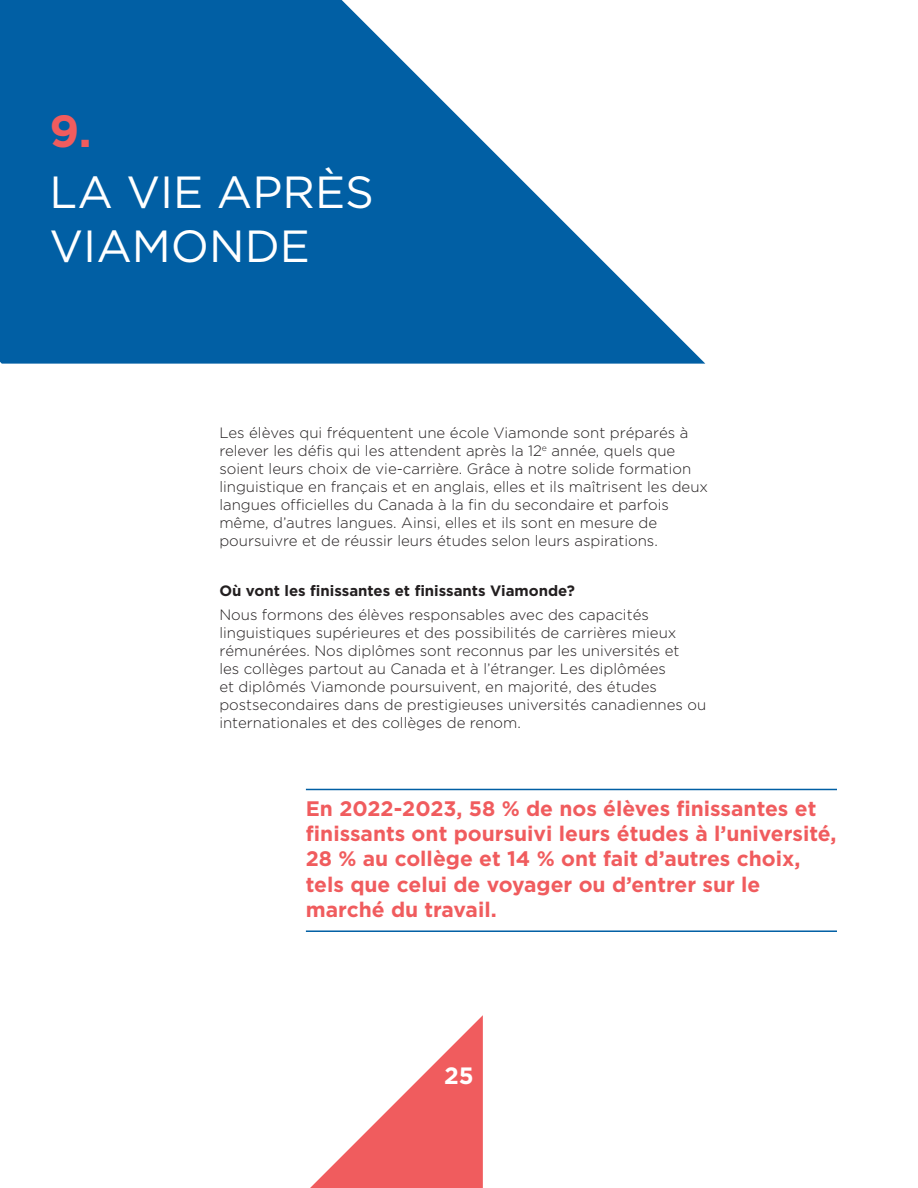
<style>
.page{position:relative;width:918px;height:1188px;background:#fff}
.page>*{position:absolute;margin:0;border:0;box-sizing:border-box;transform-origin:0 0}
.t1{font:45px/54px "Gotham";color:#fff}
.t2{font:700 45px "Gotham";color:#f05c5e}
.t3{font:700 23.55px "Gotham";color:#fff}
.t4{font:700 21px/25.2px "Gotham";color:#f05c5e}
.t5{font:300 15px/18px "Gotham";color:#231f20}
.t6{font:700 15px "Gotham";color:#231f20}
</style>
<div class="page">
<svg style="left:407px;top:1015px;width:76px;height:173px"></svg>
<svg style="left:1px;top:0;width:704px;height:364px;fill:#015fa4"></svg>
<svg style="left:310px;top:1091px;width:97px;height:97px"></svg>
<hr style="left:306px;top:789px;width:531px;height:1px;background:#015fa4">
<hr style="left:306px;top:930px;width:531px;height:2px;background:#015fa4">
<h1 class="t2" style="left:50px;top:101px;width:44px">9.</h1>
<h1 class="t1" style="left:50px;top:164px;width:321px">LA VIE APRÈS<br>VIAMONDE</h1>
<p class="t5" style="left:219px;top:424px;width:490px">Les élèves qui fréquentent une école Viamonde sont préparés à relever les défis qui les attendent après la 12<sup>e</sup> année, quels que soient leurs choix de vie-carrière. Grâce à notre solide formation linguistique en français et en anglais, elles et ils maîtrisent les deux langues officielles du Canada à la fin du secondaire et parfois même, d’autres langues. Ainsi, elles et ils sont en mesure de poursuivre et de réussir leurs études selon leurs aspirations.</p>
<p class="t6" style="left:219px;top:580px;width:357px">Où vont les finissantes et finissants Viamonde?</p>
<p class="t5" style="left:219px;top:606px;width:488px">Nous formons des élèves responsables avec des capacités linguistiques supérieures et des possibilités de carrières mieux rémunérées. Nos diplômes sont reconnus par les universités et<br>les collèges partout au Canada et à l’étranger. Les diplômées<br>et diplômés Viamonde poursuivent, en majorité, des études postsecondaires dans de prestigieuses universités canadiennes ou internationales et des collèges de renom.</p>
<h3 class="t4" style="left:306px;top:796px;width:532px">En 2022-2023, 58 % de nos élèves finissantes et finissants ont poursuivi leurs études à l’université, 28 % au collège et 14 % ont fait d’autres choix, tels que celui de voyager ou d’entrer sur le marché du travail.</h3>
<h2 class="t3" style="left:444px;top:1060px;width:31px">25</h2>
</div>
